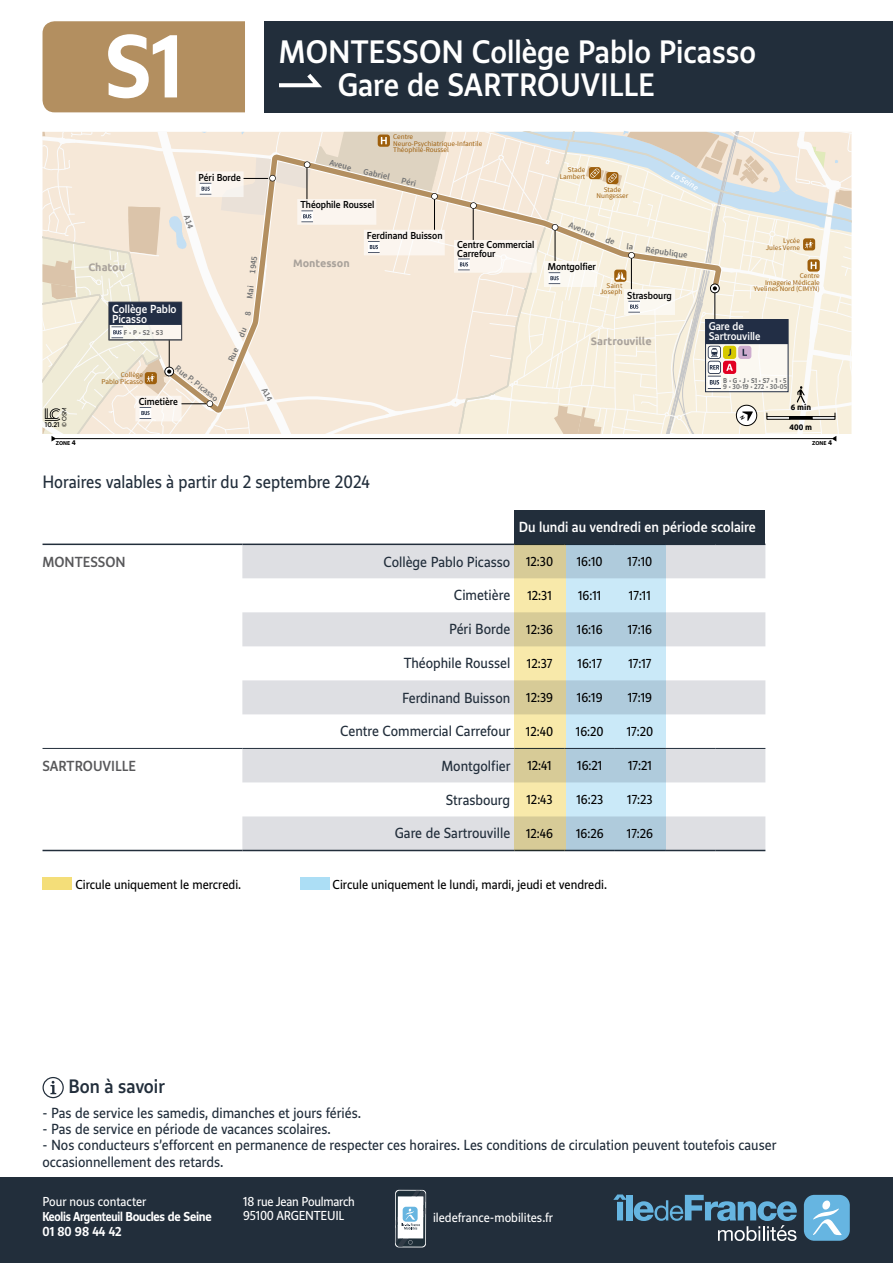
<style>
.page{position:relative;width:893px;height:1263px;background:#fff}
.page>*{position:absolute;margin:0;border:0;box-sizing:border-box;transform-origin:0 0}
.t1{font:700 82.5px "IDF Voyageur";color:#fff}
.t2{font:500 30px/33px "IDF Voyageur";color:#fff}
.t3{font:500 18px "IDF Voyageur";color:#222e3b}
.t4{font:16.5px "IDF Voyageur";color:#222e3b}
.t5{font:13.5px/16.2px "IDF Voyageur";color:#222e3b}
.t6{font:500 13.5px "IDF Voyageur";color:#fff}
.t7{font:500 13.5px "IDF Voyageur";color:#58585a}
.t8{font:12px "IDF Voyageur";color:#000}
.t9{font:12px/14.4px "IDF Voyageur";letter-spacing:-.005em;color:#fff}
.t10{font:700 12px/15px "IDF Voyageur";letter-spacing:-.02em;color:#fff;scale:.93 1}
.t11{font:700 10.8px "Ubuntu";color:#a9a29b}
.t12{font:500 10.8px/9.8px "IDF Voyageur";color:#fff}
.t13{font:500 10.35px/10.1px "IDF Voyageur";color:#fff}
.t14{font:500 9.3px/8.2px "IDF Voyageur";color:#000}
.t15{font:600 8.55px "Source Sans Pro";color:#707172}
.t16{font:italic 600 8.55px "Source Sans Pro";color:#fff}
.t17{font:700 8.1px "Ubuntu";color:#000}
.t18{font:7.2px/6.4px "Source Sans Pro";color:#9e5f0c;text-align:right}
.t19{font:500 6.9px "Gotham";color:#000;scale:.9 1}
.t20{font:700 6.45px/6.4px "IDF Voyageur";color:#707172}
.t21{font:6px "Lato";color:#000}
.t22{font:700 5.7px "Myriad Pro";color:#000}
.s1{font-size:7.2px}
.s2{font-size:12px;color:#000}
</style>
<div class="page">
<div style="left:0;top:1178px;width:893px;height:85px;background:#222e3b"></div>
<svg style="left:613px;top:1194px;width:13px;height:26px"></svg>
<div style="left:626px;top:1195px;width:6px;height:25px;background:#66b5e1"></div>
<svg style="left:634px;top:1195px;width:163px;height:46px"></svg>
<div style="left:804px;top:1195px;width:46px;height:46px;background:#66b5e1;border-radius:10px"></div>
<svg style="left:813px;top:1200px;width:29px;height:35px"></svg>
<div style="left:43px;top:21px;width:202px;height:91px;background:#b38f60"></div>
<div style="left:264px;top:21px;width:629px;height:91px;background:#222e3b"></div>
<svg style="left:279px;top:74px;width:43px;height:14px"></svg>
<svg style="left:395px;top:1190px;width:31px;height:57px"></svg>
<svg style="left:396px;top:1190px;width:29px;height:56px"></svg>
<svg style="left:396px;top:1191px;width:29px;height:55px"></svg>
<div style="left:43px;top:1077px;width:21px;height:21px;border:1px solid #222e3b;border-radius:50%"></div>
<svg style="left:50px;top:1081px;width:6px;height:13px"></svg>
<svg style="left:43px;top:543px;width:471px;height:3px"></svg>
<div style="left:514px;top:510px;width:251px;height:34px;background:#222e3b"></div>
<svg style="left:242px;top:545px;width:523px;height:305px;fill:#dedfe3"></svg>
<hr style="left:43px;top:544px;width:199px;height:1px;background:#222e3b">
<hr style="left:242px;top:544px;width:272px;height:1px;background:#222e3b">
<hr style="left:665px;top:544px;width:50px;height:1px;background:#222e3b">
<hr style="left:715px;top:544px;width:50px;height:1px;background:#222e3b">
<hr style="left:43px;top:850px;width:199px;height:1px;background:#222e3b">
<hr style="left:242px;top:850px;width:272px;height:1px;background:#222e3b">
<hr style="left:514px;top:850px;width:51px;height:1px;background:#222e3b">
<hr style="left:565px;top:850px;width:50px;height:1px;background:#222e3b">
<hr style="left:615px;top:850px;width:50px;height:1px;background:#222e3b">
<hr style="left:665px;top:850px;width:50px;height:1px;background:#222e3b">
<hr style="left:715px;top:850px;width:50px;height:1px;background:#222e3b">
<hr style="left:43px;top:748px;width:199px;height:1px;background:#222e3b">
<hr style="left:242px;top:748px;width:272px;height:1px;background:#222e3b">
<hr style="left:665px;top:748px;width:50px;height:1px;background:#222e3b">
<hr style="left:715px;top:748px;width:50px;height:1px;background:#222e3b">
<div style="left:43px;top:877px;width:29px;height:13px;background:#f4de79"></div>
<div style="left:300px;top:877px;width:29px;height:13px;background:#acdef5"></div>
<svg style="left:514px;top:544px;width:52px;height:306px;background:#e4d79e"></svg>
<svg style="left:566px;top:544px;width:99px;height:306px;background:#b9d7e7"></svg>
<svg style="left:43px;top:131px;width:808px;height:311px;background:#ece3d5"></svg>
<h1 class="t1" style="left:105px;top:11px;width:80px">S1</h1>
<h2 class="t2" style="left:338px;top:34px;width:420px;text-indent:-59px">MONTESSON Collège Pablo Picasso<br>Gare de SARTROUVILLE</h2>
<p class="t21" style="left:61px;top:427px;width:21px;rotate:-90deg">© OSM</p>
<p class="t19" style="left:45px;top:421px;width:18px">10.21</p>
<p class="t14" style="left:199px;top:173px;width:44px">Péri Borde</p>
<p class="t15" style="left:331px;top:157px;width:24px;rotate:14deg">Aveue</p>
<p class="t18" style="left:393px;top:134px;width:91px;text-align:left">Centre<br>Neuro-Psychiatrique-Infantile<br>Théophile-Roussel</p>
<p class="t15" style="left:365px;top:165px;width:28px;rotate:14deg">Gabriel</p>
<p class="t15" style="left:403px;top:175px;width:16px;rotate:14deg">Péri</p>
<p class="t14" style="left:300px;top:201px;width:76px">Théophile Roussel</p>
<p class="t15" style="left:247px;top:273px;width:19px;rotate:-83deg">1945</p>
<p class="t11" style="left:88px;top:261px;width:38px">Chatou</p>
<p class="t11" style="left:293px;top:256px;width:58px">Montesson</p>
<p class="t12" style="left:112px;top:304px;width:66px">Collège Pablo<br>Picasso</p>
<p class="t20" style="left:124px;top:329px;width:41px">F•P•S2•S3</p>
<p class="t18" style="left:102px;top:372px;width:43px">Collège<br>Pablo Picasso</p>
<p class="t15" style="left:180px;top:363px;width:54px;rotate:38deg">Rue P. Picasso</p>
<p class="t14" style="left:139px;top:397px;width:41px">Cimetière</p>
<p class="t14" style="left:367px;top:231px;width:77px">Ferdinand Buisson</p>
<p class="t14" style="left:457px;top:240px;width:79px">Centre Commercial<br>Carrefour</p>
<p class="t18" style="left:560px;top:167px;width:27px">Stade<br>Lambert</p>
<p class="t18" style="left:597px;top:186px;width:33px;text-align:center">Stade<br>Nungesser</p>
<p class="t15" style="left:571px;top:220px;width:29px;rotate:21deg">Avenue</p>
<p class="t14" style="left:548px;top:262px;width:50px">Montgolfier</p>
<p class="t16" style="left:675px;top:169px;width:31px;rotate:29deg">La Seine</p>
<p class="t15" style="left:646px;top:244px;width:44px;rotate:8deg">République</p>
<p class="t18" style="left:600px;top:282px;width:24px">Saint<br>Joseph</p>
<p class="t14" style="left:627px;top:291px;width:46px">Strasbourg</p>
<p class="t11" style="left:591px;top:335px;width:62px">Sartrouville</p>
<p class="t18" style="left:766px;top:238px;width:36px">Lycée<br>Jules Verne</p>
<p class="t18" style="left:754px;top:273px;width:67px">Centre<br>Imagerie Médicale<br>Yvelines Nord (CIMYN)</p>
<p class="t13" style="left:709px;top:321px;width:53px">Gare de<br>Sartrouville</p>
<p class="t20" style="left:723px;top:377px;width:65px">B • G • J • S1 • S7 • 1 • 5<br>9 • 30-19 • 272 • 30-05</p>
<p class="t17" style="left:791px;top:402px;width:22px">6 min</p>
<p class="t17" style="left:790px;top:422px;width:24px">400 m</p>
<p class="t22" style="left:56px;top:440px;width:21px">ZONE <span class="s1">4</span></p>
<p class="t22" style="left:812px;top:440px;width:21px">ZONE <span class="s1">4</span></p>
<p class="t4" style="left:43px;top:471px;width:329px">Horaires valables à partir du 2 septembre 2024</p>
<p class="t6" style="left:519px;top:518px;width:239px">Du lundi au vendredi en période scolaire</p>
<p class="t7" style="left:43px;top:553px;width:85px">MONTESSON</p>
<p class="t5" style="left:383px;top:553px;width:171px">Collège Pablo Picasso <span class="s2">12:30</span></p>
<p class="t8" style="left:577px;top:554px;width:27px">16:10</p>
<p class="t8" style="left:628px;top:554px;width:26px">17:10</p>
<p class="t5" style="left:454px;top:587px;width:58px">Cimetière</p>
<p class="t8" style="left:527px;top:588px;width:26px">12:31</p>
<p class="t8" style="left:578px;top:588px;width:25px">16:11</p>
<p class="t8" style="left:629px;top:588px;width:24px">17:11</p>
<p class="t5" style="left:449px;top:621px;width:105px">Péri Borde <span class="s2">12:36</span></p>
<p class="t8" style="left:577px;top:622px;width:27px">16:16</p>
<p class="t8" style="left:628px;top:622px;width:26px">17:16</p>
<p class="t5" style="left:404px;top:655px;width:150px">Théophile Roussel <span class="s2">12:37</span></p>
<p class="t8" style="left:578px;top:656px;width:26px">16:17</p>
<p class="t8" style="left:628px;top:656px;width:25px">17:17</p>
<p class="t5" style="left:402px;top:689px;width:152px">Ferdinand Buisson <span class="s2">12:39</span></p>
<p class="t8" style="left:577px;top:690px;width:27px">16:19</p>
<p class="t8" style="left:628px;top:690px;width:26px">17:19</p>
<p class="t5" style="left:340px;top:723px;width:215px">Centre Commercial Carrefour <span class="s2">12:40</span></p>
<p class="t8" style="left:576px;top:723px;width:29px">16:20</p>
<p class="t8" style="left:627px;top:723px;width:28px">17:20</p>
<p class="t7" style="left:43px;top:757px;width:95px">SARTROUVILLE</p>
<p class="t5" style="left:442px;top:757px;width:112px">Montgolfier <span class="s2">12:41</span></p>
<p class="t8" style="left:577px;top:758px;width:27px">16:21</p>
<p class="t8" style="left:628px;top:758px;width:25px">17:21</p>
<p class="t5" style="left:446px;top:791px;width:108px">Strasbourg <span class="s2">12:43</span></p>
<p class="t8" style="left:576px;top:792px;width:28px">16:23</p>
<p class="t8" style="left:627px;top:792px;width:27px">17:23</p>
<p class="t5" style="left:395px;top:825px;width:160px">Gare de Sartrouville <span class="s2">12:46</span></p>
<p class="t8" style="left:576px;top:825px;width:29px">16:26</p>
<p class="t8" style="left:627px;top:825px;width:28px">17:26</p>
<p class="t8" style="left:75px;top:876px;width:167px">Circule uniquement le mercredi.</p>
<p class="t8" style="left:333px;top:876px;width:276px">Circule uniquement le lundi, mardi, jeudi et vendredi.</p>
<h3 class="t3" style="left:68px;top:1074px;width:98px">Bon à savoir</h3>
<p class="t5" style="left:43px;top:1104px;width:320px">- Pas de service les samedis, dimanches et jours fériés.</p>
<p class="t5" style="left:43px;top:1120px;width:290px">- Pas de service en période de vacances scolaires.</p>
<p class="t5" style="left:43px;top:1137px;width:735px">- Nos conducteurs s’efforcent en permanence de respecter ces horaires. Les conditions de circulation peuvent toutefois causer occasionnellement des retards.</p>
<p class="t9" style="left:43px;top:1194px;width:105px">Pour nous contacter</p>
<p class="t10" style="left:43px;top:1208px;width:183px">Keolis Argenteuil Boucles de Seine<br>01 80 98 44 42</p>
<p class="t9" style="left:243px;top:1194px;width:113px">18 rue Jean Poulmarch<br>95100 ARGENTEUIL</p>
<p class="t9" style="left:433px;top:1210px;width:122px">iledefrance-mobilites.fr</p>
</div>
